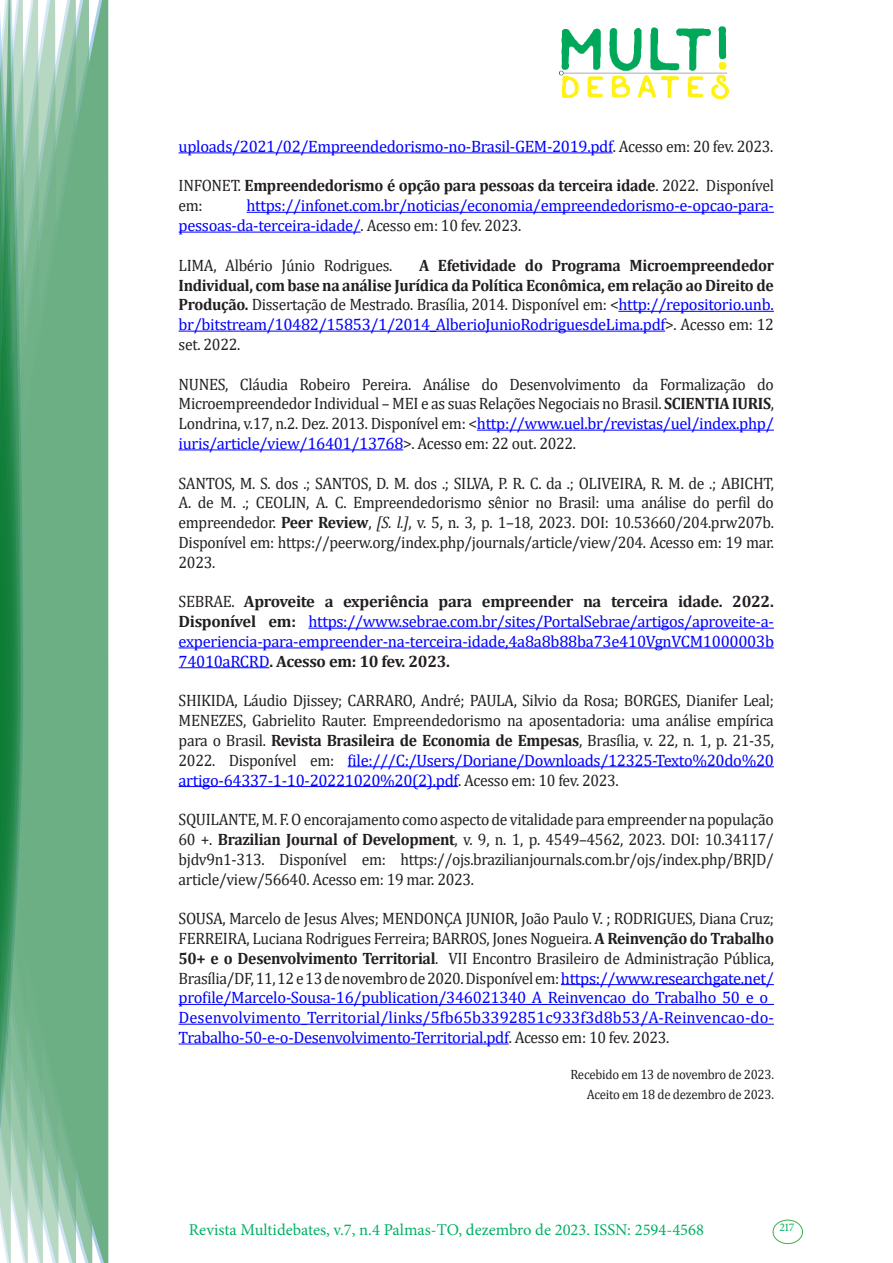
<style>
.page{position:relative;width:893px;height:1263px;background:#fff}
.page>*{position:absolute;margin:0;border:0;box-sizing:border-box;transform-origin:0 0}
.texto{font:16.5px/19.8px "Cambria";letter-spacing:-.02em;color:#231f20;text-align:justify;scale:.95 1}
.texto-2{font:16.5px/19.8px "Cambria";letter-spacing:-.02em;color:#00f}
.texto-3{font:700 16.5px/19.8px "Cambria";letter-spacing:-.02em;color:#231f20;scale:.95 1}
.t1{font:16.5px "Minion Pro";color:#00b064}
.texto-4{font:13.5px "Cambria";letter-spacing:-.02em;color:#231f20;scale:.95 1}
.t2{font:11.7px "Minion Pro";color:#00b064}
.s1{color:#231f20}
.s2{font-weight:400}
.s3{font-weight:400;color:#00f}
.s4{font-weight:700}
.s5{color:#00f}
.s6{font-style:italic}
.s7{font-weight:700;color:#231f20}
</style>
<div class="page">
<img style="left:559px;top:26px;width:169px;height:72px">
<div style="left:95px;top:0;width:14px;height:1263px;background:#6caf84"></div>
<svg style="left:79px;top:0;width:16px;height:1263px;fill:#6caf84"></svg>
<svg style="left:62px;top:0;width:17px;height:1263px;fill:#6caf84"></svg>
<svg style="left:45px;top:0;width:17px;height:1263px;fill:#6caf84"></svg>
<svg style="left:30px;top:0;width:15px;height:1263px;fill:#6caf84"></svg>
<svg style="left:0;top:0;width:30px;height:1263px"></svg>
<div style="left:772px;top:1219px;width:31px;height:25px;border:1px solid #40ae49;border-radius:50%"></div>
<hr style="left:179px;top:152px;width:434px;height:1px;background:#00f">
<hr style="left:247px;top:212px;width:527px;height:1px;background:#00f">
<hr style="left:179px;top:232px;width:182px;height:1px;background:#00f">
<hr style="left:618px;top:311px;width:156px;height:1px;background:#00f">
<hr style="left:179px;top:331px;width:486px;height:1px;background:#00f">
<hr style="left:477px;top:430px;width:297px;height:1px;background:#00f">
<hr style="left:179px;top:449px;width:224px;height:1px;background:#00f">
<hr style="left:308px;top:628px;width:466px;height:1px;background:#00f">
<hr style="left:179px;top:647px;width:595px;height:1px;background:#00f">
<hr style="left:179px;top:667px;width:90px;height:1px;background:#00f">
<hr style="left:348px;top:766px;width:426px;height:1px;background:#00f">
<hr style="left:179px;top:786px;width:279px;height:1px;background:#00f">
<hr style="left:561px;top:984px;width:213px;height:1px;background:#00f">
<hr style="left:179px;top:1004px;width:595px;height:1px;background:#00f">
<hr style="left:179px;top:1024px;width:595px;height:1px;background:#00f">
<hr style="left:179px;top:1043px;width:330px;height:1px;background:#00f">
<p class="texto-2" style="left:179px;top:136px;width:596px">uploads/2021/02/Empreendedorismo-no-Brasil-GEM-2019.pdf<span class="s1">. Acesso em: 20 fev. 2023.</span></p>
<p class="texto-3" style="left:179px;top:175px;width:628px"><span class="s2">INFONET.</span> Empreendedorismo é opção para pessoas da terceira idade<span class="s2">. 2022. Disponível em:</span></p>
<p class="texto-2" style="left:179px;top:196px;width:597px;text-indent:68px">https://infonet.com.br/noticias/economia/empreendedorismo-e-opcao-para&shy;pessoas-da-terceira-idade/<span class="s1">. Acesso em: 10 fev. 2023.</span></p>
<p class="texto" style="left:179px;top:255px;width:227px">LIMA, Albério Júnio Rodrigues.</p>
<p class="texto-3" style="left:179px;top:255px;width:628px;text-align:justify;text-indent:240px">A Efetividade do Programa Microempreendedor Individual, com base na análise Jurídica da Política Econômica, em relação ao Direito de Produção. <span class="s2">Dissertação de Mestrado. Brasília, 2014. Disponível em: &lt;</span><span class="s3">http://repositorio.unb. br/bitstream/10482/15853/1/2014_AlberioJunioRodriguesdeLima.pdf</span><span class="s2">&gt;. Acesso em: 12 set. 2022.</span></p>
<p class="texto" style="left:179px;top:374px;width:628px">NUNES, Cláudia Robeiro Pereira. Análise do Desenvolvimento da Formalização do Microempreendedor Individual – MEI e as suas Relações Negociais no Brasil. <span class="s4">SCIENTIA IURIS</span>, Londrina, v.17, n.2. Dez. 2013. Disponível em: &lt;<span class="s5">http://www.uel.br/revistas/uel/index.php/ iuris/article/view/16401/13768</span>&gt;. Acesso em: 22 out. 2022.</p>
<p class="texto" style="left:179px;top:473px;width:628px">SANTOS, M. S. dos .; SANTOS, D. M. dos .; SILVA, P. R. C. da .; OLIVEIRA, R. M. de .; ABICHT, A. de M. .; CEOLIN, A. C. Empreendedorismo sênior no Brasil: uma análise do perfil do empreendedor. <span class="s4">Peer Review</span>, <span class="s6">[S. l.]</span>, v. 5, n. 3, p. 1–18, 2023. DOI: 10.53660/204.prw207b.<br>Disponível em: https://peerw.org/index.php/journals/article/view/204. Acesso em: 19 mar.<br>2023.</p>
<p class="texto-2" style="left:179px;top:592px;width:597px;text-align:justify"><span class="s1">SEBRAE.</span> <span class="s7">Aproveite a experiência para empreender na terceira idade. 2022.<br>Disponível em:</span> https://www.sebrae.com.br/sites/PortalSebrae/artigos/aproveite-a&shy;experiencia-para-empreender-na-terceira-idade,4a8a8b88ba73e410VgnVCM1000003b 74010aRCRD<span class="s7">. Acesso em: 10 fev. 2023.</span></p>
<p class="texto" style="left:179px;top:691px;width:628px">SHIKIDA, Láudio Djissey; CARRARO, André; PAULA, Silvio da Rosa; BORGES, Dianifer Leal; MENEZES, Gabrielito Rauter. Empreendedorismo na aposentadoria: uma análise empírica para o Brasil. <span class="s4">Revista Brasileira de Economia de Empesas</span>, Brasília, v. 22, n. 1, p. 21-35, 2022. Disponível em: <span class="s5">file:///C:/Users/Doriane/Downloads/12325-Texto%20do%20 artigo-64337-1-10-20221020%20(2).pdf</span>. Acesso em: 10 fev. 2023.</p>
<p class="texto" style="left:179px;top:809px;width:628px">SQUILANTE, M. F. O encorajamento como aspecto de vitalidade para empreender na população 60 +. <span class="s4">Brazilian Journal of Development</span>, v. 9, n. 1, p. 4549–4562, 2023. DOI: 10.34117/ bjdv9n1-313. Disponível em: https://ojs.brazilianjournals.com.br/ojs/index.php/BRJD/ article/view/56640. Acesso em: 19 mar. 2023.</p>
<p class="texto" style="left:179px;top:908px;width:628px">SOUSA, Marcelo de Jesus Alves; MENDONÇA JUNIOR, João Paulo V. ; RODRIGUES, Diana Cruz; FERREIRA, Luciana Rodrigues Ferreira; BARROS, Jones Nogueira. <span class="s4">A Reinvenção do Trabalho 50+ e o Desenvolvimento Territorial</span>. VII Encontro Brasileiro de Administração Pública, Brasília/DF, 11, 12 e 13 de novembro de 2020. Disponível em: <span class="s5">https://www.researchgate.net/ profile/Marcelo-Sousa-16/publication/346021340_A_Reinvencao_do_Trabalho_50_e_o_ Desenvolvimento_Territorial/links/5fb65b3392851c933f3d8b53/A-Reinvencao-do-Trabalho-50-e-o-Desenvolvimento-Territorial.pdf</span>. Acesso em: 10 fev. 2023.</p>
<p class="texto-4" style="left:570px;top:1066px;width:216px">Recebido em 13 de novembro de 2023.</p>
<p class="texto-4" style="left:587px;top:1086px;width:199px">Aceito em 18 de dezembro de 2023.</p>
<p class="t1" style="left:189px;top:1218px;width:517px">Revista Multidebates, v.7, n.4 Palmas-TO, dezembro de 2023. ISSN: 2594-4568</p>
<p class="t2" style="left:779px;top:1219px;width:16px">217</p>
</div>
